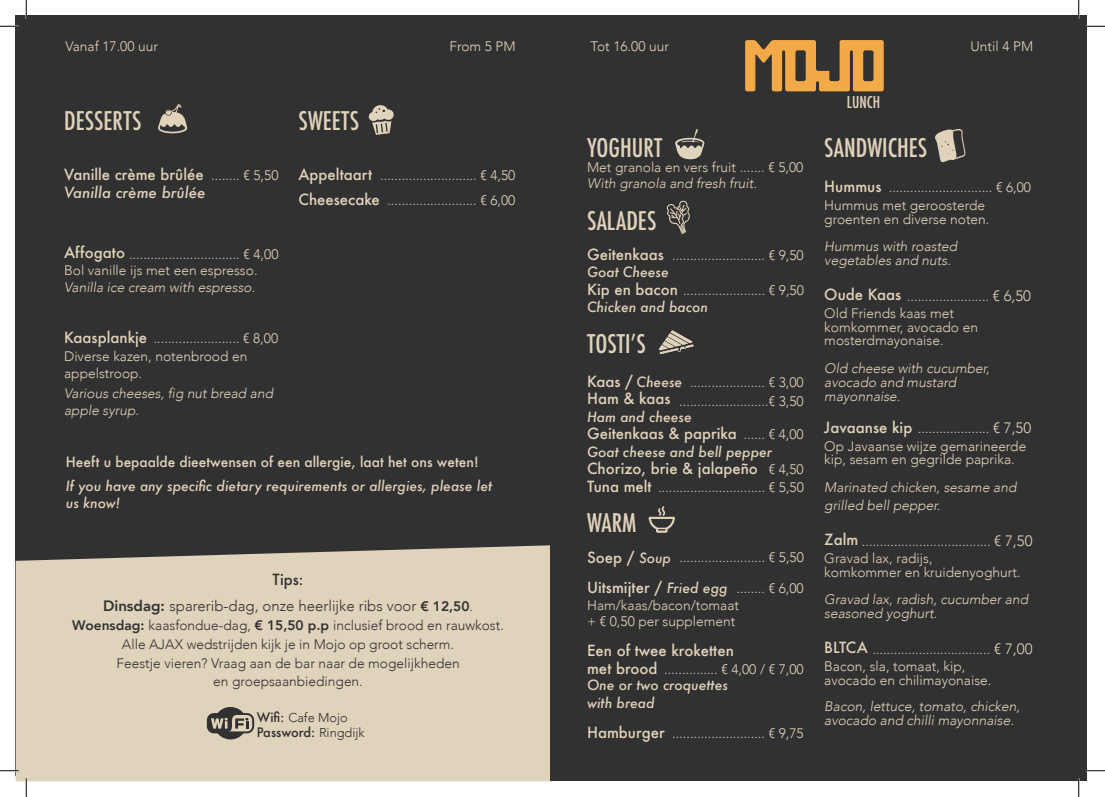
<style>
.page{position:relative;width:1105px;height:797px;background:#fff}
.page>*{position:absolute;margin:0;border:0;box-sizing:border-box;transform-origin:0 0}
.t1{font:500 condensed 25px "Futura";color:#e0d3bb}
.t2{font:500 condensed 15.88px "Futura";color:#dfd3ba}
.t3{font:500 15px "Futura";color:#e0d3bb}
.t4{font:300 15px "Avenir";color:#323132}
.t5{font:italic 500 15px "Futura";color:#e0d3bb}
.t6{font:500 15px "Futura";color:#323132}
.t7{font:300 13.75px/13.8px "Avenir";color:#e0d3bb}
.t8{font:italic 300 13.75px/13.8px "Avenir";color:#e0d3bb}
.t9{font:300 13.75px "Avenir";color:#323132}
.t10{font:italic 500 13.75px "Futura";color:#e0d3bb}
.t11{font:300 13.75px "Avenir";color:#dfd3ba}
.t12{font:500 13.75px "Futura";color:#e0d3bb}
.t13{font:500 12.75px "Futura";color:#323132}
.t14{font:300 12.75px "Avenir";color:#323132}
.s1{font-family:"Futura";font-weight:500;font-size:15px}
.s2{font-weight:800}
.s3{font-weight:800;font-size:13.75px}
.s4{font-size:13.75px}
.s5{font-family:"Futura";font-weight:500}
.s6{font-family:"Avenir";font-weight:300}
.s7{font-style:normal;font-size:15px}
.s8{font-style:italic;font-size:13.75px}
.s9{font-size:15px}
</style>
<div class="page">
<div style="left:16px;top:16px;width:537px;height:760px;background:#323132"></div>
<div style="left:16px;top:545px;width:534px;height:236px;background:#e0d3bb"></div>
<div style="left:550px;top:16px;width:537px;height:765px;background:#323132"></div>
<svg style="left:745px;top:40px;width:139px;height:51px"></svg>
<svg style="left:666px;top:200px;width:24px;height:34px"></svg>
<svg style="left:935px;top:129px;width:30px;height:33px"></svg>
<svg style="left:649px;top:506px;width:26px;height:27px"></svg>
<svg style="left:659px;top:330px;width:34px;height:24px"></svg>
<svg style="left:675px;top:129px;width:29px;height:30px"></svg>
<svg style="left:207px;top:707px;width:47px;height:32px"></svg>
<svg style="left:368px;top:105px;width:26px;height:30px"></svg>
<svg style="left:158px;top:104px;width:29px;height:29px"></svg>
<svg style="left:0;top:25px;width:19px;height:2px"></svg>
<svg style="left:1086px;top:25px;width:19px;height:2px"></svg>
<svg style="left:0;top:770px;width:19px;height:1px"></svg>
<svg style="left:1086px;top:770px;width:19px;height:1px"></svg>
<svg style="left:25px;top:0;width:2px;height:19px"></svg>
<svg style="left:25px;top:778px;width:2px;height:19px"></svg>
<svg style="left:1078px;top:0;width:1px;height:19px"></svg>
<svg style="left:1078px;top:778px;width:1px;height:19px"></svg>
<p class="t7" style="left:65px;top:39px;width:94px">Vanaf 17.00 uur</p>
<p class="t7" style="left:449px;top:39px;width:68px">From 5 PM</p>
<p class="t1" style="left:64px;top:104px;width:79px">DESSERTS</p>
<p class="t3" style="left:64px;top:164px;width:141px">Vanille crème brûlée</p>
<p class="t5" style="left:64px;top:182px;width:143px">Vanilla crème brûlée</p>
<p class="t7" style="left:211px;top:168px;width:69px">........ € 5,50</p>
<p class="t7" style="left:64px;top:247px;width:216px"><span class="s1">Affogato</span> ............................... € 4,00</p>
<p class="t7" style="left:64px;top:263px;width:195px">Bol vanille ijs met een espresso.</p>
<p class="t8" style="left:64px;top:280px;width:193px">Vanilla ice cream with espresso.</p>
<p class="t7" style="left:64px;top:331px;width:215px"><span class="s1">Kaasplankje</span> ........................ € 8,00</p>
<p class="t7" style="left:64px;top:349px;width:185px">Diverse kazen, notenbrood en</p>
<p class="t7" style="left:64px;top:366px;width:79px">appelstroop.</p>
<p class="t8" style="left:64px;top:385px;width:210px;line-height:16.5px">Various cheeses, fig nut bread and apple syrup.</p>
<p class="t1" style="left:298px;top:105px;width:62px">SWEETS</p>
<p class="t3" style="left:298px;top:164px;width:75px">Appeltaart</p>
<p class="t3" style="left:298px;top:189px;width:83px">Cheesecake</p>
<p class="t11" style="left:380px;top:167px;width:137px">........................... € 4,50</p>
<p class="t11" style="left:387px;top:192px;width:130px">......................... € 6,00</p>
<p class="t12" style="left:66px;top:453px;width:414px">Heeft u bepaalde dieetwensen of een allergie, laat het ons weten!</p>
<p class="t10" style="left:66px;top:477px;width:428px">If you have any specific dietary requirements or allergies, please let</p>
<p class="t10" style="left:66px;top:493px;width:56px">us know!</p>
<p class="t6" style="left:273px;top:569px;width:32px">Tips:</p>
<p class="t4" style="left:103px;top:597px;width:371px"><span class="s2">Dinsdag:</span> sparerib-dag, onze heerlijke ribs voor <span class="s3">€ 12,50</span><span class="s4">.</span></p>
<p class="t9" style="left:72px;top:617px;width:433px"><span class="s2">Woensdag:</span> kaasfondue-dag, <span class="s2">€ 15,50 p.p</span> inclusief brood en rauwkost.</p>
<p class="t9" style="left:122px;top:636px;width:334px">Alle AJAX wedstrijden kijk je in Mojo op groot scherm.</p>
<p class="t9" style="left:116px;top:655px;width:345px">Feestje vieren? Vraag aan de bar naar de mogelijkheden</p>
<p class="t9" style="left:213px;top:673px;width:151px">en groepsaanbiedingen.</p>
<p class="t14" style="left:257px;top:710px;width:93px"><span class="s5">Wifi:</span> Cafe Mojo</p>
<p class="t13" style="left:257px;top:723px;width:109px">Password: <span class="s6">Ringdijk</span></p>
<p class="t7" style="left:591px;top:40px;width:80px">Tot 16.00 uur</p>
<p class="t7" style="left:970px;top:40px;width:64px">Until 4 PM</p>
<p class="t1" style="left:587px;top:132px;width:77px">YOGHURT</p>
<p class="t7" style="left:587px;top:160px;width:218px">Met granola en vers fruit ....... € 5,00</p>
<p class="t8" style="left:587px;top:177px;width:171px">With granola and fresh fruit.</p>
<p class="t1" style="left:587px;top:204px;width:71px">SALADES</p>
<p class="t3" style="left:587px;top:244px;width:78px">Geitenkaas</p>
<p class="t10" style="left:587px;top:262px;width:83px">Goat Cheese</p>
<p class="t7" style="left:587px;top:283px;width:218px"><span class="s1">Kip en bacon</span> ....................... € 9,50</p>
<p class="t10" style="left:587px;top:297px;width:122px">Chicken and bacon</p>
<p class="t7" style="left:672px;top:248px;width:133px">.......................... € 9,50</p>
<p class="t1" style="left:587px;top:327px;width:60px">TOSTI’S</p>
<p class="t10" style="left:587px;top:372px;width:97px"><span class="s7">Kaas /</span> Cheese</p>
<p class="t3" style="left:587px;top:388px;width:85px">Ham &amp; kaas</p>
<p class="t10" style="left:587px;top:407px;width:106px">Ham and cheese</p>
<p class="t3" style="left:587px;top:423px;width:151px">Geitenkaas &amp; paprika</p>
<p class="t10" style="left:587px;top:442px;width:186px">Goat cheese and bell pepper</p>
<p class="t3" style="left:587px;top:458px;width:172px">Chorizo, brie &amp; jalapeño</p>
<p class="t7" style="left:587px;top:480px;width:218px"><span class="s1">Tuna melt</span> .............................. € 5,50</p>
<p class="t7" style="left:690px;top:376px;width:115px">..................... € 3,00</p>
<p class="t7" style="left:679px;top:394px;width:126px">.........................€ 3,50</p>
<p class="t7" style="left:744px;top:427px;width:62px">...... € 4,00</p>
<p class="t7" style="left:769px;top:462px;width:37px">€ 4,50</p>
<p class="t1" style="left:587px;top:506px;width:51px">WARM</p>
<p class="t3" style="left:587px;top:547px;width:85px">Soep / <span class="s8">Soup</span></p>
<p class="t3" style="left:587px;top:577px;width:142px">Uitsmijter / <span class="s8">Fried egg</span></p>
<p class="t7" style="left:587px;top:598px;width:154px">Ham/kaas/bacon/tomaat</p>
<p class="t7" style="left:587px;top:614px;width:150px">+ € 0,50 per supplement</p>
<p class="t3" style="left:587px;top:640px;width:148px">Een of twee kroketten</p>
<p class="t7" style="left:587px;top:662px;width:218px"><span class="s1">met brood</span> ............... € 4,00 / € 7,00</p>
<p class="t10" style="left:587px;top:675px;width:142px">One or two croquettes</p>
<p class="t10" style="left:587px;top:693px;width:69px">with bread</p>
<p class="t3" style="left:587px;top:722px;width:79px">Hamburger</p>
<p class="t7" style="left:679px;top:550px;width:126px">........................ € 5,50</p>
<p class="t7" style="left:736px;top:581px;width:69px">........ € 6,00</p>
<p class="t7" style="left:672px;top:726px;width:133px">.......................... € 9,75</p>
<p class="t2" style="left:847px;top:91px;width:35px">LUNCH</p>
<p class="t1" style="left:824px;top:132px;width:104px">SANDWICHES</p>
<p class="t3" style="left:824px;top:176px;width:59px">Hummus</p>
<p class="t7" style="left:824px;top:198px;width:162px">Hummus met geroosterde</p>
<p class="t7" style="left:824px;top:212px;width:167px">groenten en diverse noten.</p>
<p class="t8" style="left:824px;top:239px;width:134px">Hummus with roasted</p>
<p class="t8" style="left:824px;top:253px;width:128px">vegetables and nuts.</p>
<p class="t7" style="left:824px;top:289px;width:208px"><span class="s1">Oude Kaas</span> ....................... <span class="s9">€ 6,50</span></p>
<p class="t7" style="left:824px;top:306px;width:155px">Old Friends kaas met komkommer, avocado en mosterdmayonaise.</p>
<p class="t8" style="left:824px;top:361px;width:167px">Old cheese with cucumber, avocado and mustard mayonnaise.</p>
<p class="t7" style="left:824px;top:421px;width:208px"><span class="s1">Javaanse kip</span> .................... <span class="s9">€ 7,50</span></p>
<p class="t7" style="left:824px;top:439px;width:204px">Op Javaanse wijze gemarineerde kip, sesam en gegrilde paprika.</p>
<p class="t8" style="left:824px;top:478px;width:194px;line-height:18px">Marinated chicken, sesame and grilled bell pepper.</p>
<p class="t7" style="left:824px;top:534px;width:210px"><span class="s1">Zalm</span> .................................... <span class="s9">€ 7,50</span></p>
<p class="t7" style="left:824px;top:551px;width:110px">Gravad lax, radijs,</p>
<p class="t7" style="left:824px;top:565px;width:198px">komkommer en kruidenyoghurt.</p>
<p class="t8" style="left:824px;top:592px;width:205px">Gravad lax, radish, cucumber and seasoned yoghurt.</p>
<p class="t7" style="left:824px;top:642px;width:210px"><span class="s1">BLTCA</span> ................................. <span class="s9">€ 7,00</span></p>
<p class="t7" style="left:824px;top:659px;width:143px">Bacon, sla, tomaat, kip,</p>
<p class="t7" style="left:824px;top:673px;width:169px">avocado en chilimayonaise.</p>
<p class="t8" style="left:824px;top:699px;width:197px">Bacon, lettuce, tomato, chicken, avocado and chilli mayonnaise.</p>
<p class="t7" style="left:889px;top:180px;width:144px">............................. € 6,00</p>
</div>
